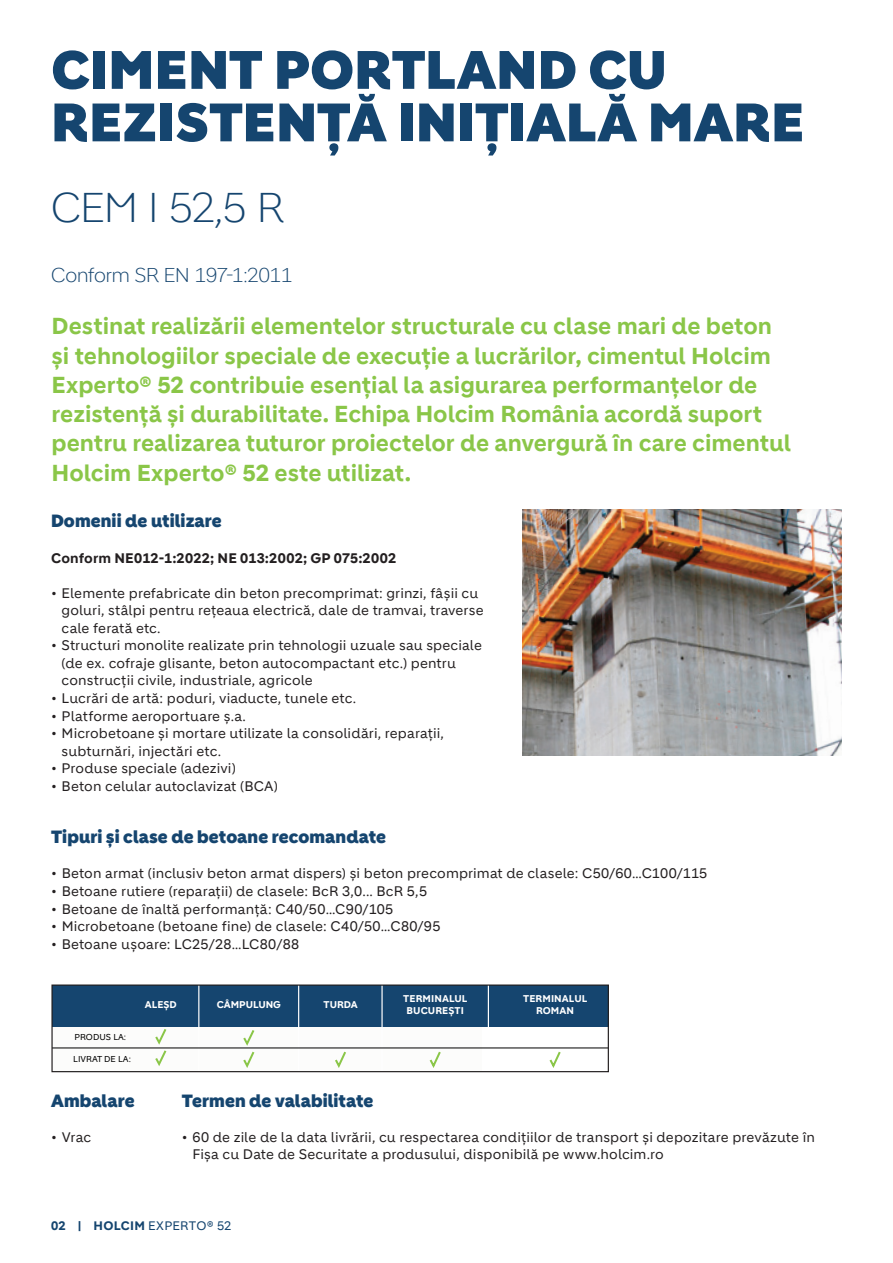
<style>
.page{position:relative;width:893px;height:1263px;background:#fff}
.page>*{position:absolute;margin:0;border:0;box-sizing:border-box;transform-origin:0 0}
.Large_Headline_50_50{font:900 52.5px/52.5px "Holcim Headline";letter-spacing:.01em;color:#15456f}
.Large_Headline_50_50-2{font:300 40.5px "Holcim Headline";color:#15456f}
.Introtext_15_19_5{font:700 22.5px/29.2px "Holcim";letter-spacing:-.005em;color:#8ac648}
.Large_Headline_50_50-3{font:300 19.5px "Holcim Headline";letter-spacing:-.015em;color:#15456f}
.Copytext_Headline_11{font:900 17.25px "Holcim Headline";letter-spacing:.005em;color:#15456f}
.t1{font:13.5px/17.5px "Holcim";letter-spacing:.01em;color:#231f20}
.Copytext_9_11_7_Grid{font:700 13.5px "Holcim";letter-spacing:.015em;color:#231f20}
.t2{font:12px "Holcim";letter-spacing:.015em;color:#15456f}
.Text{font:700 9.6px/11.4px "Holcim";letter-spacing:.01em;color:#fff;text-align:center}
.Text-2{font:8.4px "Holcim";color:#000}
.s1{font-weight:700}
</style>
<div class="page">
<img style="left:522px;top:510px;width:320px;height:245px">
<div style="left:52px;top:1023px;width:429px;height:25px;background:#fcfcfb"></div>
<div style="left:52px;top:985px;width:556px;height:41px;background:#15456f"></div>
<div style="left:52px;top:1048px;width:429px;height:23px;background:#fcfcfb"></div>
<hr style="left:198px;top:984px;width:1px;height:88px;background:#fff">
<hr style="left:298px;top:984px;width:1px;height:88px;background:#fff">
<hr style="left:381px;top:984px;width:2px;height:88px;background:#fff">
<hr style="left:488px;top:984px;width:1px;height:88px;background:#fff">
<hr style="left:52px;top:1048px;width:556px;height:1px;background:#000">
<svg style="left:153px;top:1026px;width:15px;height:40px"></svg>
<svg style="left:241px;top:1030px;width:15px;height:38px"></svg>
<svg style="left:335px;top:1051px;width:11px;height:17px"></svg>
<svg style="left:429px;top:1051px;width:12px;height:17px"></svg>
<svg style="left:549px;top:1051px;width:12px;height:17px"></svg>
<div style="left:51px;top:984px;width:558px;height:88px;border:1px solid #231f20"></div>
<p class="Large_Headline_50_50" style="left:51px;top:45px;width:754px">CIMENT PORTLAND CU<br>REZISTENȚĂ INIȚIALĂ MARE</p>
<p class="Large_Headline_50_50-2" style="left:51px;top:185px;width:234px">CEM I 52,5 R</p>
<p class="Large_Headline_50_50-3" style="left:51px;top:264px;width:243px">Conform SR EN 197-1:2011</p>
<p class="Introtext_15_19_5" style="left:52px;top:312px;width:741px">Destinat realizării elementelor structurale cu clase mari de beton și tehnologiilor speciale de execuţie a lucrărilor, cimentul Holcim Experto® 52 contribuie esenţial la asigurarea performanţelor de rezistenţă și durabilitate. Echipa Holcim România acordă suport pentru realizarea tuturor proiectelor de anvergură în care cimentul Holcim Experto® 52 este utilizat.</p>
<p class="Copytext_Headline_11" style="left:51px;top:511px;width:172px">Domenii de utilizare</p>
<p class="Copytext_9_11_7_Grid" style="left:51px;top:550px;width:347px">Conform NE012-1:2022; NE 013:2002; GP 075:2002</p>
<p class="t1" style="left:62px;top:584px;width:423px;text-indent:-11px">• Elemente prefabricate din beton precomprimat: grinzi, fâșii cu goluri, stâlpi pentru reţeaua electrică, dale de tramvai, traverse cale ferată etc.</p>
<p class="t1" style="left:62px;top:637px;width:422px;text-indent:-11px">• Structuri monolite realizate prin tehnologii uzuale sau speciale (de ex. cofraje glisante, beton autocompactant etc.) pentru construcţii civile, industriale, agricole</p>
<p class="t1" style="left:51px;top:689px;width:307px">• Lucrări de artă: poduri, viaducte, tunele etc.</p>
<p class="t1" style="left:51px;top:707px;width:196px">• Platforme aeroportuare ș.a.</p>
<p class="t1" style="left:62px;top:724px;width:384px;text-indent:-11px">• Microbetoane și mortare utilizate la consolidări, reparaţii, subturnări, injectări etc.</p>
<p class="t1" style="left:51px;top:760px;width:186px">• Produse speciale (adezivi)</p>
<p class="t1" style="left:51px;top:777px;width:228px">• Beton celular autoclavizat (BCA)</p>
<p class="Copytext_Headline_11" style="left:51px;top:827px;width:337px">Tipuri și clase de betoane recomandate</p>
<p class="t1" style="left:51px;top:865px;width:658px">• Beton armat (inclusiv beton armat dispers) și beton precomprimat de clasele: C50/60…C100/115</p>
<p class="t1" style="left:51px;top:882px;width:378px">• Betoane rutiere (reparații) de clasele: BcR 3,0... BcR 5,5</p>
<p class="t1" style="left:51px;top:900px;width:344px">• Betoane de înaltă performanță: C40/50…C90/105</p>
<p class="t1" style="left:51px;top:917px;width:391px">• Microbetoane (betoane fine) de clasele: C40/50…C80/95</p>
<p class="t1" style="left:51px;top:935px;width:250px">• Betoane ușoare: LC25/28…LC80/88</p>
<p class="Text-2" style="left:75px;top:1032px;width:53px">PRODUS LA:</p>
<p class="Text-2" style="left:73px;top:1054px;width:59px">LIVRAT DE LA:</p>
<p class="Copytext_Headline_11" style="left:51px;top:1090px;width:85px">Ambalare</p>
<p class="t1" style="left:51px;top:1128px;width:42px">• Vrac</p>
<p class="Text" style="left:145px;top:999px;width:33px">ALEȘD</p>
<p class="Text" style="left:217px;top:999px;width:66px">CÂMPULUNG</p>
<p class="Text" style="left:324px;top:999px;width:36px">TURDA</p>
<p class="Text" style="left:403px;top:993px;width:66px">TERMINALUL<br>BUCUREȘTI</p>
<p class="Text" style="left:523px;top:993px;width:66px">TERMINALUL<br>ROMAN</p>
<p class="Copytext_Headline_11" style="left:182px;top:1090px;width:193px">Termen de valabilitate</p>
<p class="t1" style="left:192px;top:1128px;width:624px;text-indent:-11px">• 60 de zile de la data livrării, cu respectarea condițiilor de transport și depozitare prevăzute în<br>Fișa cu Date de Securitate a produsului, disponibilă pe www.holcim.ro</p>
<p class="t2" style="left:51px;top:1218px;width:182px"><span class="s1">02 | HOLCIM</span> EXPERTO® 52</p>
</div>
